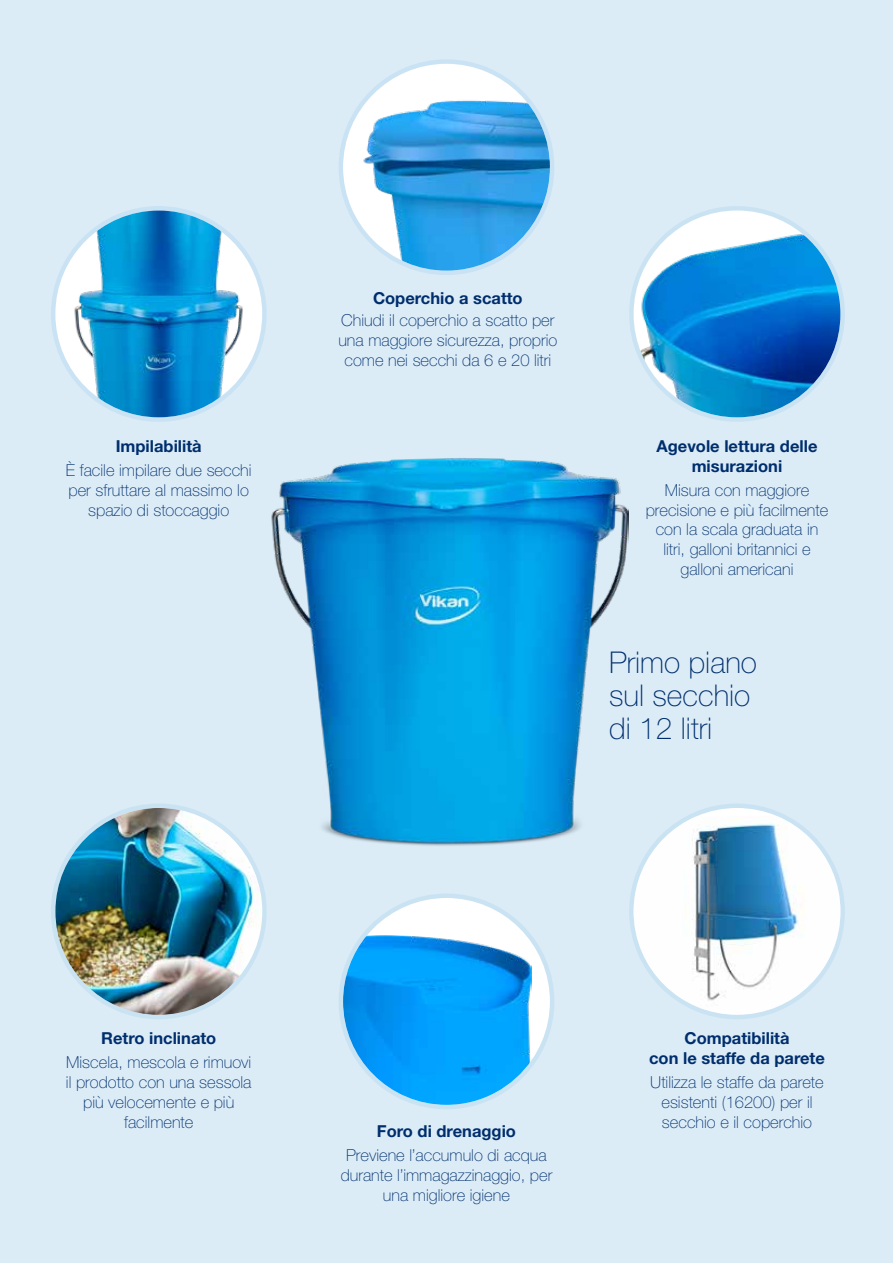
<style>
.page{position:relative;width:893px;height:1263px;background:#dbecf7}
.page>*{position:absolute;margin:0;border:0;box-sizing:border-box;transform-origin:0 0}
.t1{font:100 30px/33px "Helvetica Neue LT Std";color:#002e6d}
.t2{font:100 16.5px/19.8px "Helvetica Neue LT Std";color:#002e6d;text-align:center}
.t3{font:700 16.5px/19.8px "Helvetica Neue LT Std";color:#002e6d;text-align:center}
</style>
<div class="page">
<img style="left:271px;top:458px;width:357px;height:388px">
<img style="left:55px;top:210px;width:207px;height:207px;border-radius:103px">
<img style="left:55px;top:808px;width:207px;height:207px;border-radius:103px">
<img style="left:634px;top:215px;width:206px;height:202px">
<img style="left:634px;top:816px;width:206px;height:193px">
<img style="left:343px;top:64px;width:207px;height:207px;border-radius:103px">
<div style="left:343px;top:898px;width:207px;height:207px;background:#fff;border-radius:50%"></div>
<img style="left:343px;top:935px;width:189px;height:170px">
<p class="t3" style="left:116px;top:436px;width:88px">Impilabilità</p>
<p class="t2" style="left:66px;top:460px;width:187px">È facile impilare due secchi per sfruttare al massimo lo spazio di stoccaggio</p>
<p class="t3" style="left:373px;top:288px;width:151px">Coperchio a scatto</p>
<p class="t2" style="left:338px;top:310px;width:220px">Chiudi il coperchio a scatto per una maggiore sicurezza, proprio come nei secchi da 6 e 20 litri</p>
<p class="t3" style="left:656px;top:436px;width:162px">Agevole lettura delle misurazioni</p>
<p class="t2" style="left:646px;top:480px;width:184px">Misura con maggiore precisione e più facilmente con la scala graduata in litri, galloni britannici e galloni americani</p>
<h1 class="t1" style="left:609px;top:646px;width:149px">Primo piano sul secchio di 12 litri</h1>
<p class="t3" style="left:101px;top:1028px;width:117px">Retro inclinato</p>
<p class="t2" style="left:66px;top:1052px;width:187px">Miscela, mescola e rimuovi il prodotto con una sessola più velocemente e più facilmente</p>
<p class="t3" style="left:377px;top:1121px;width:141px">Foro di drenaggio</p>
<p class="t2" style="left:341px;top:1145px;width:213px">Previene l’accumulo di acqua durante l’immagazzinaggio, per una migliore igiene</p>
<p class="t3" style="left:649px;top:1028px;width:177px">Compatibilità<br>con le staffe da parete</p>
<p class="t2" style="left:650px;top:1072px;width:175px">Utilizza le staffe da parete esistenti (16200) per il secchio e il coperchio</p>
</div>
